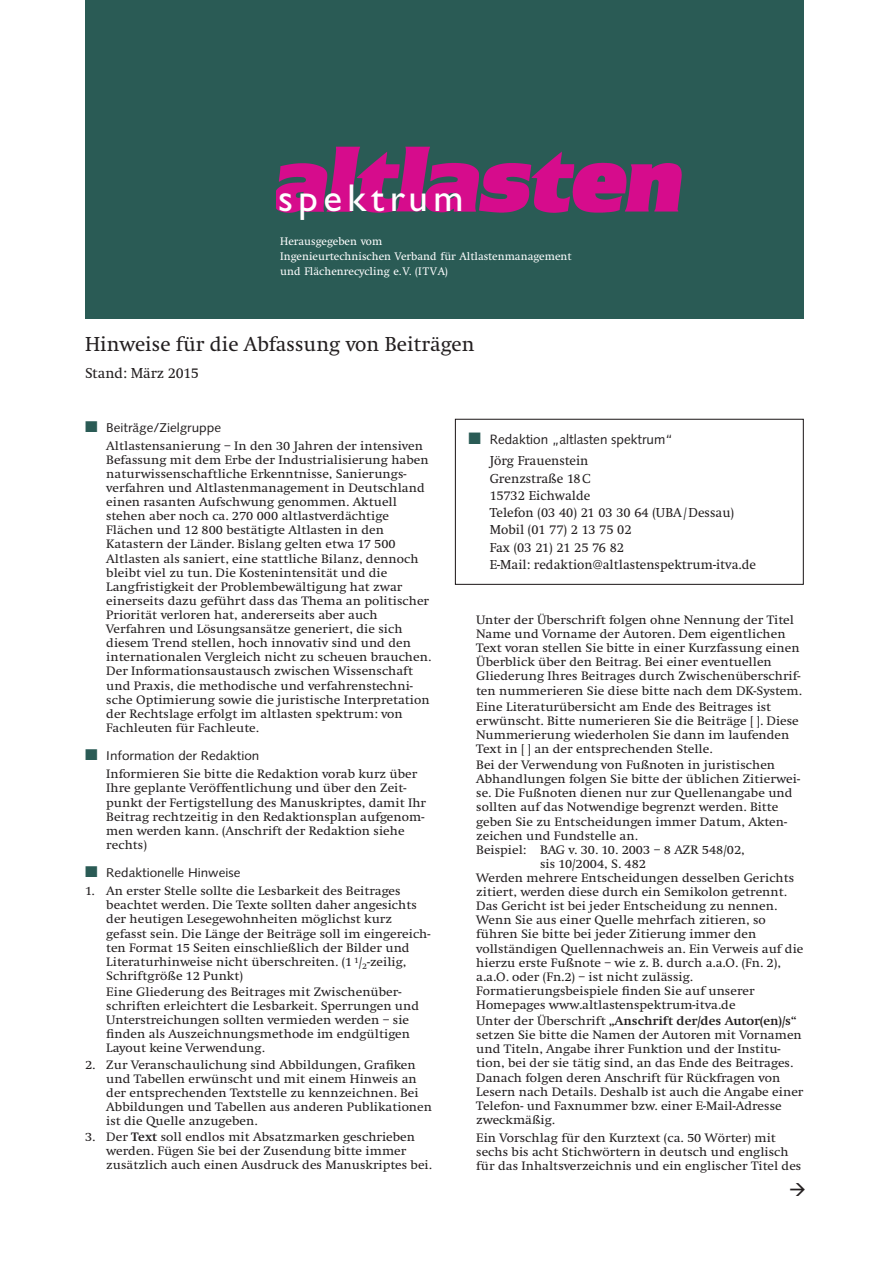
<style>
.page{position:relative;width:893px;height:1263px;background:#fff}
.page>*{position:absolute;margin:0;border:0;box-sizing:border-box;transform-origin:0 0}
.t1{font:38.85px "Gill Sans";letter-spacing:.14em;color:#fff}
.t2{font:21px "Swift";color:#231f20}
.t3{font:15px "Swift";color:#231f20}
.t4{font:13.5px/17.2px "Swift";color:#231f20}
.t5{font:13.5px "Syntax";color:#231f20}
.t6{font:12.75px/14.1px "Swift";color:#231f20;scale:1.06 1}
.t7{font:12.75px "Syntax";color:#231f20;scale:1.06 1}
.t8{font:11.4px/15.3px "Swift";color:#fff}
.s1{font-weight:700}
</style>
<div class="page">
<div style="left:455px;top:419px;width:349px;height:166px;border:1px solid #191415"></div>
<div style="left:85px;top:0;width:719px;height:319px;background:#2a5b55"></div>
<img style="left:277px;top:147px;width:405px;height:66px">
<h1 class="t1" style="left:278px;top:176px;width:187px">spektrum</h1>
<p class="t8" style="left:280px;top:233px;width:293px">Herausgegeben vom<br>Ingenieurtechnischen Verband für Altlastenmanagement und Flächenrecycling e.V. (ITVA)</p>
<h2 class="t2" style="left:85px;top:333px;width:391px">Hinweise für die Abfassung von Beiträgen</h2>
<p class="t3" style="left:85px;top:365px;width:115px">Stand: März 2015</p>
<p class="t7" style="left:106px;top:420px;width:110px">Beiträge/Zielgruppe</p>
<p class="t6" style="left:106px;top:439px;width:308px">Altlastensanierung – In den 30 Jahren der intensiven Befassung mit dem Erbe der Industrialisierung haben naturwissenschaftliche Erkenntnisse, Sanierungs&shy;verfahren und Altlastenmanagement in Deutschland einen rasanten Aufschwung genommen. Aktuell stehen aber noch ca. 270 000 altlastverdächtige Flächen und 12 800 bestätigte Altlasten in den Katastern der Länder. Bislang gelten etwa 17 500<br>Altlasten als saniert, eine stattliche Bilanz, dennoch bleibt viel zu tun. Die Kostenintensität und die Langfristigkeit der Problembewältigung hat zwar einerseits dazu geführt dass das Thema an politischer Priorität verloren hat, andererseits aber auch Verfahren und Lösungsansätze generiert, die sich diesem Trend stellen, hoch innovativ sind und den internationalen Vergleich nicht zu scheuen brauchen.<br>Der Informationsaustausch zwischen Wissenschaft und Praxis, die methodische und verfahrenstechni&shy;sche Optimierung sowie die juristische Interpretation der Rechtslage erfolgt im altlasten spektrum: von Fachleuten für Fachleute.</p>
<p class="t7" style="left:106px;top:748px;width:146px">Information der Redaktion</p>
<p class="t6" style="left:106px;top:767px;width:303px">Informieren Sie bitte die Redaktion vorab kurz über Ihre geplante Veröffentlichung und über den Zeit&shy;punkt der Fertigstellung des Manuskriptes, damit Ihr Beitrag rechtzeitig in den Redaktionsplan aufgenom&shy;men werden kann. (Anschrift der Redaktion siehe rechts)</p>
<p class="t7" style="left:106px;top:865px;width:128px">Redaktionelle Hinweise</p>
<p class="t6" style="left:106px;top:884px;width:307px;text-indent:-21px">1. An erster Stelle sollte die Lesbarkeit des Beitrages beachtet werden. Die Texte sollten daher angesichts der heutigen Lesegewohnheiten möglichst kurz gefasst sein. Die Länge der Beiträge soll im eingereich&shy;ten Format 15 Seiten einschließlich der Bilder und Literaturhinweise nicht überschreiten. (1 <sup>1</sup>/<sub>2</sub>-zeilig, Schriftgröße 12 Punkt)</p>
<p class="t6" style="left:106px;top:985px;width:297px">Eine Gliederung des Beitrages mit Zwischenüber&shy;schriften erleichtert die Lesbarkeit. Sperrungen und Unterstreichungen sollten vermieden werden – sie finden als Auszeichnungsmethode im endgültigen Layout keine Verwendung.</p>
<p class="t6" style="left:106px;top:1057px;width:309px;text-indent:-21px">2. Zur Veranschaulichung sind Abbildungen, Grafiken und Tabellen erwünscht und mit einem Hinweis an der entsprechenden Textstelle zu kennzeichnen. Bei Abbildungen und Tabellen aus anderen Publikationen ist die Quelle anzugeben.</p>
<p class="t6" style="left:106px;top:1130px;width:309px;text-indent:-21px">3. Der <span class="s1">Text</span> soll endlos mit Absatzmarken geschrieben werden. Fügen Sie bei der Zusendung bitte immer zusätzlich auch einen Ausdruck des Manuskriptes bei.</p>
<p class="t5" style="left:490px;top:431px;width:185px">Redaktion „altlasten spektrum“</p>
<p class="t4" style="left:490px;top:452px;width:268px">Jörg Frauenstein<br>Grenzstraße 18C<br>15732 Eichwalde<br>Telefon (03 40) 21 03 30 64 (UBA/Dessau)<br>Mobil (01 77) 2 13 75 02<br>Fax (03 21) 21 25 76 82<br>E-Mail: redaktion@altlastenspektrum-itva.de</p>
<p class="t6" style="left:476px;top:613px;width:309px">Unter der Überschrift folgen ohne Nennung der Titel Name und Vorname der Autoren. Dem eigentlichen Text voran stellen Sie bitte in einer Kurzfassung einen Überblick über den Beitrag. Bei einer eventuellen Gliederung Ihres Beitrages durch Zwischenüberschrif&shy;ten nummerieren Sie diese bitte nach dem DK-System.</p>
<p class="t6" style="left:476px;top:700px;width:306px">Eine Literaturübersicht am Ende des Beitrages ist erwünscht. Bitte numerieren Sie die Beiträge [ ]. Diese Nummerierung wiederholen Sie dann im laufenden Text in [ ] an der entsprechenden Stelle.</p>
<p class="t6" style="left:476px;top:758px;width:283px">Bei der Verwendung von Fußnoten in juristischen</p>
<p class="t6" style="left:476px;top:772px;width:307px">Abhandlungen folgen Sie bitte der üblichen Zitierwei-</p>
<p class="t6" style="left:476px;top:786px;width:300px">se. Die Fußnoten dienen nur zur Quellenangabe und</p>
<p class="t6" style="left:476px;top:800px;width:286px">sollten auf das Notwendige begrenzt werden. Bitte</p>
<p class="t6" style="left:476px;top:815px;width:295px">geben Sie zu Entscheidungen immer Datum, Akten-</p>
<p class="t6" style="left:476px;top:829px;width:154px">zeichen und Fundstelle an.</p>
<p class="t6" style="left:476px;top:843px;width:255px">Beispiel: BAG v. 30. 10. 2003 – 8 AZR 548/02,</p>
<p class="t6" style="left:540px;top:857px;width:101px">sis 10/2004, S. 482</p>
<p class="t6" style="left:476px;top:871px;width:302px">Werden mehrere Entscheidungen desselben Gerichts</p>
<p class="t6" style="left:476px;top:885px;width:295px">zitiert, werden diese durch ein Semikolon getrennt.</p>
<p class="t6" style="left:476px;top:899px;width:285px">Das Gericht ist bei jeder Entscheidung zu nennen.</p>
<p class="t6" style="left:476px;top:913px;width:275px">Wenn Sie aus einer Quelle mehrfach zitieren, so</p>
<p class="t6" style="left:476px;top:927px;width:266px">führen Sie bitte bei jeder Zitierung immer den</p>
<p class="t6" style="left:476px;top:941px;width:310px">vollständigen Quellennachweis an. Ein Verweis auf die</p>
<p class="t6" style="left:476px;top:956px;width:289px">hierzu erste Fußnote – wie z. B. durch a.a.O. (Fn. 2),</p>
<p class="t6" style="left:476px;top:970px;width:206px">a.a.O. oder (Fn.2) – ist nicht zulässig.</p>
<p class="t6" style="left:476px;top:984px;width:264px">Formatierungsbeispiele finden Sie auf unserer</p>
<p class="t6" style="left:476px;top:998px;width:246px">Homepages www.altlastenspektrum-itva.de</p>
<p class="t6" style="left:476px;top:1014px;width:310px">Unter der Überschrift <span class="s1">„Anschrift der/des Autor(en)/s“ </span>setzen Sie bitte die Namen der Autoren mit Vornamen und Titeln, Angabe ihrer Funktion und der Institu&shy;tion, bei der sie tätig sind, an das Ende des Beitrages.<br>Danach folgen deren Anschrift für Rückfragen von Lesern nach Details. Deshalb ist auch die Angabe einer Telefon- und Faxnummer bzw. einer E-Mail-Adresse zweckmäßig.</p>
<p class="t6" style="left:476px;top:1131px;width:308px">Ein Vorschlag für den Kurztext (ca. 50 Wörter) mit sechs bis acht Stichwörtern in deutsch und englisch für das Inhaltsverzeichnis und ein englischer Titel des</p>
</div>
